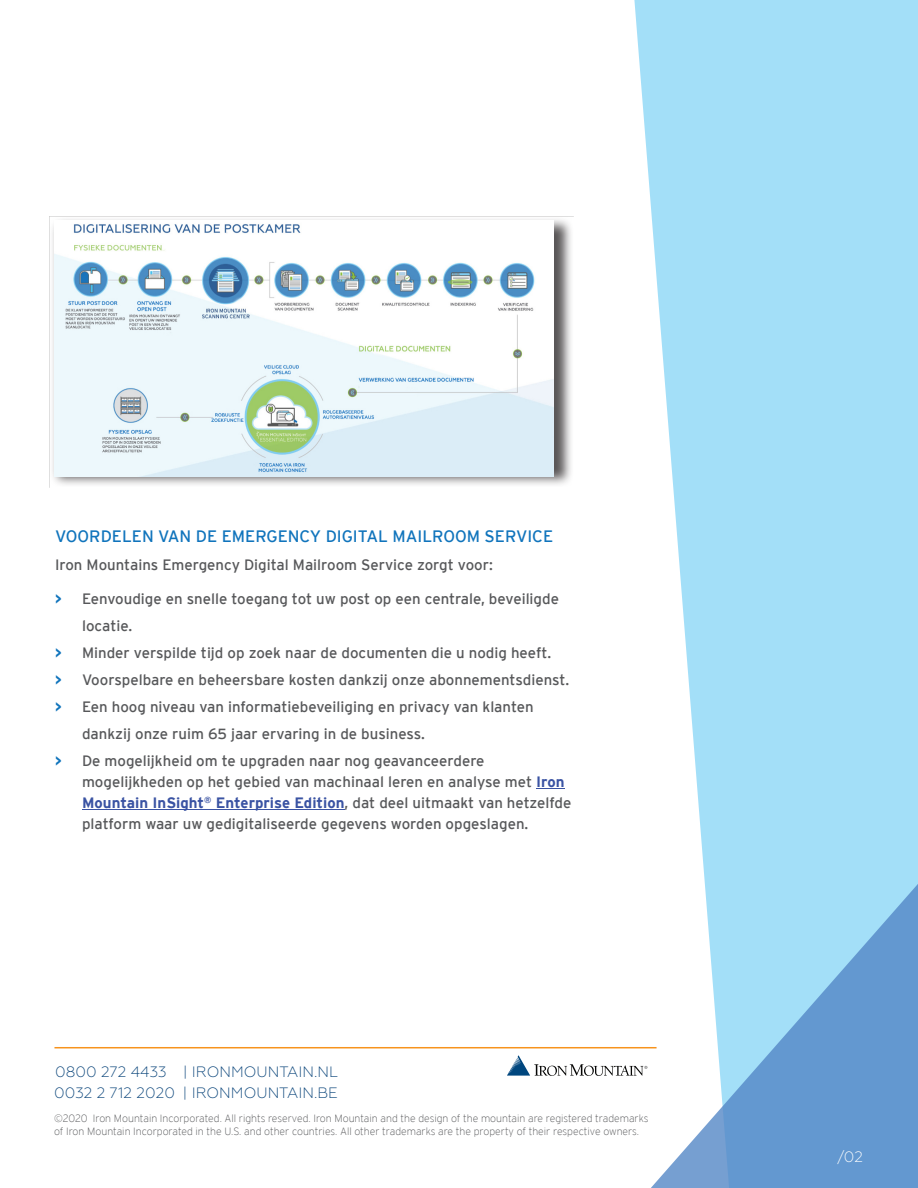
<style>
.page{position:relative;width:918px;height:1188px;background:#fff}
.page>*{position:absolute;margin:0;border:0;box-sizing:border-box;transform-origin:0 0}
.t1{font:16.5px "Interstate";color:#1074bc}
.t2{font:15px/21px "Interstate";color:#57585a}
.t3{font:300 15px/21px "Geometria";color:#0d477c}
.t4{font:300 15px "Geometria";color:#fff}
.t5{font:200 10.5px/13.5px "Interstate";color:#57585a}
.s1{font-weight:700;color:#1074bc}
.s2{font-weight:700;color:#3a53a3}
</style>
<div class="page">
<svg style="left:634px;top:0;width:284px;height:854px;background:#aee3f8"></svg>
<svg style="left:630px;top:854px;width:288px;height:334px"></svg>
<svg style="left:508px;top:1055px;width:139px;height:21px"></svg>
<hr style="left:54px;top:1047px;width:603px;height:1px;background:#f7931d">
<img style="left:50px;top:216px;width:524px;height:269px">
<img style="left:54px;top:221px;width:500px;height:255px">
<hr style="left:82px;top:810px;width:263px;height:1px;background:#3a53a3">
<p class="t1" style="left:55px;top:530px;width:500px">VOORDELEN VAN DE EMERGENCY DIGITAL MAILROOM SERVICE</p>
<p class="t2" style="left:55px;top:556px;width:439px">Iron Mountains Emergency Digital Mailroom Service zorgt voor:</p>
<p class="t2" style="left:55px;top:589px;width:505px"><span class="s1">&gt;</span> Eenvoudige en snelle toegang tot uw post op een centrale, beveiligde</p>
<p class="t2" style="left:82px;top:616px;width:52px">locatie.</p>
<p class="t2" style="left:55px;top:643px;width:498px"><span class="s1">&gt;</span> Minder verspilde tijd op zoek naar de documenten die u nodig heeft.</p>
<p class="t2" style="left:55px;top:670px;width:516px"><span class="s1">&gt;</span> Voorspelbare en beheersbare kosten dankzij onze abonnementsdienst.</p>
<p class="t2" style="left:55px;top:697px;width:480px"><span class="s1">&gt;</span> Een hoog niveau van informatiebeveiliging en privacy van klanten</p>
<p class="t2" style="left:82px;top:724px;width:344px">dankzij onze ruim 65 jaar ervaring in de business.</p>
<p class="t2" style="left:55px;top:751px;width:431px"><span class="s1">&gt;</span> De mogelijkheid om te upgraden naar nog geavanceerdere</p>
<p class="t2" style="left:82px;top:772px;width:491px">mogelijkheden op het gebied van machinaal leren en analyse met <span class="s2">Iron<br>Mountain InSight</span><sup>®</sup> <span class="s2">Enterprise Edition</span>, dat deel uitmaakt van hetzelfde platform waar uw gedigitaliseerde gegevens worden opgeslagen.</p>
<p class="t3" style="left:54px;top:1062px;width:286px">0800 272 4433 | IRONMOUNTAIN.NL<br>0032 2 712 2020 | IRONMOUNTAIN.BE</p>
<p class="t5" style="left:54px;top:1112px;width:596px">©2020 Iron Mountain Incorporated. All rights reserved. Iron Mountain and the design of the mountain are registered trademarks of Iron Mountain Incorporated in the U.S. and other countries. All other trademarks are the property of their respective owners.</p>
<p class="t4" style="left:837px;top:1150px;width:28px">/02</p>
</div>
